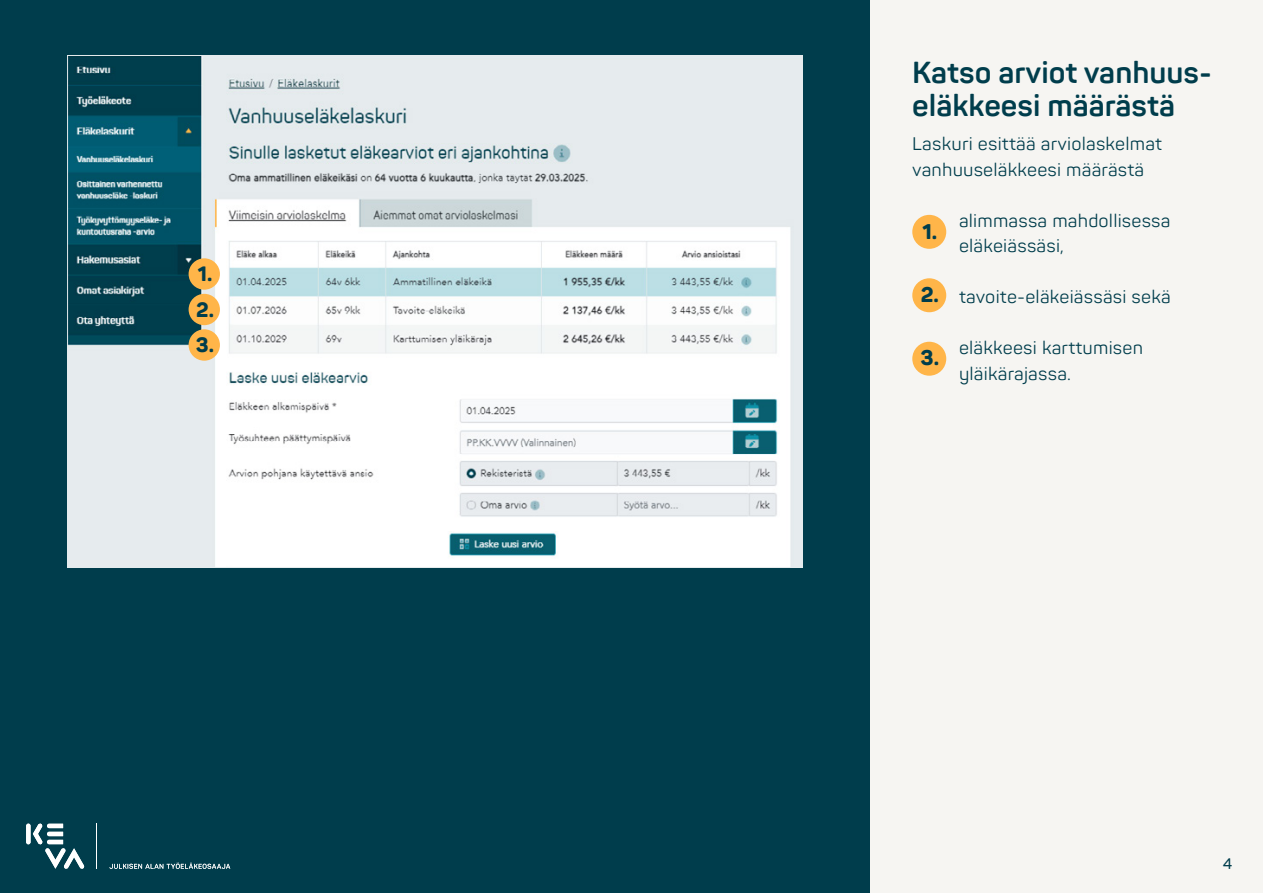
<style>
.page{position:relative;width:1263px;height:893px;background:#fff}
.page>*{position:absolute;margin:0;border:0;box-sizing:border-box;transform-origin:0 0}
.t1{font:700 30px/33px "Panton";color:#003d4c}
.numero1{font:800 21px "Panton";color:#003d4c}
.numero2{font:800 20.55px "Panton";color:#003d4c}
.Leipis_sisennetty{font:18px/25.5px "Panton";letter-spacing:.01em;color:#003d4c}
.Leipis{font:18px/25.5px "Panton";letter-spacing:.01em;color:#003d4c}
.t2{font:600 15px "Panton";color:#003d4c}
</style>
<div class="page">
<div style="left:848px;top:0;width:415px;height:893px;background:#f6f5f2"></div>
<div style="left:0;top:0;width:869px;height:893px;background:#003d4c"></div>
<img style="left:69px;top:57px;width:732px;height:509px">
<div style="left:912px;top:342px;width:34px;height:34px;background:#ffb549;border-radius:50%"></div>
<div style="left:912px;top:215px;width:34px;height:34px;background:#ffb549;border-radius:50%"></div>
<div style="left:912px;top:278px;width:34px;height:34px;background:#ffb549;border-radius:50%"></div>
<div style="left:189px;top:329px;width:31px;height:32px;background:#ffb549;border-radius:50%"></div>
<div style="left:189px;top:258px;width:31px;height:32px;background:#ffb549;border-radius:50%"></div>
<div style="left:189px;top:294px;width:31px;height:31px;background:#ffb549;border-radius:50%"></div>
<svg style="left:26px;top:823px;width:58px;height:46px"></svg>
<svg style="left:109px;top:863px;width:121px;height:6px"></svg>
<hr style="left:97px;top:824px;width:1px;height:45px;background:#fff">
<p class="numero2" style="left:198px;top:261px;width:16px">1.</p>
<p class="numero2" style="left:196px;top:296px;width:19px">2.</p>
<p class="numero2" style="left:196px;top:332px;width:20px">3.</p>
<h2 class="t1" style="left:912px;top:56px;width:301px">Katso arviot vanhuus&shy;eläkkeesi määrästä</h2>
<p class="Leipis" style="left:912px;top:131px;width:251px">Laskuri esittää arviolaskelmat vanhuuseläkkeesi määrästä</p>
<p class="Leipis_sisennetty" style="left:959px;top:208px;width:213px">alimmassa mahdollisessa eläkeiässäsi,</p>
<p class="Leipis_sisennetty" style="left:959px;top:284px;width:213px">tavoite-eläkeiässäsi sekä</p>
<p class="Leipis_sisennetty" style="left:959px;top:335px;width:185px">eläkkeesi karttumisen yläikärajassa.</p>
<p class="numero1" style="left:922px;top:218px;width:16px">1.</p>
<p class="numero1" style="left:921px;top:281px;width:20px">2.</p>
<p class="numero1" style="left:920px;top:345px;width:20px">3.</p>
<p class="t2" style="left:1223px;top:854px;width:11px">4</p>
</div>
